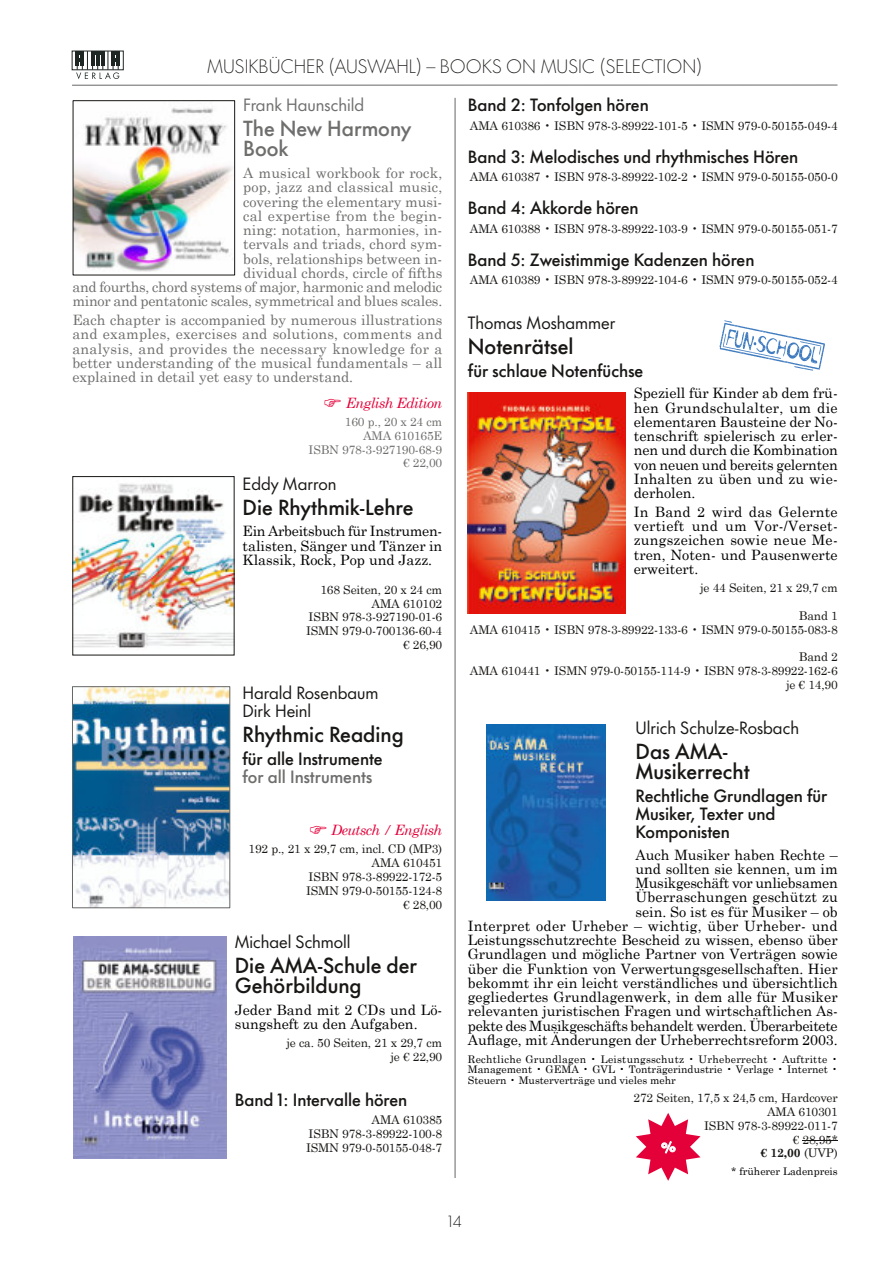
<style>
.page{position:relative;width:893px;height:1263px;background:#fff}
.page>*{position:absolute;margin:0;border:0;box-sizing:border-box;transform-origin:0 0}
.t1{font:500 20.25px/20.2px "Futura Now Headline";color:#181715}
.t2{font:500 20.25px/20.2px "Futura Now Headline";color:#6e6e6d}
.t3{font:300 18px "Futura Now Headline";color:#181715}
.t4{font:500 16.5px/18.1px "Futura Now Headline";color:#181715}
.t5{font:16.5px/18.1px "Futura Now Headline";color:#181715}
.t6{font:500 16.5px "Futura Now Headline";color:#6e6e6d}
.t7{font:16.5px "Futura Now Headline";color:#6e6e6d}
.t8{font:300 15px "Futura Now Headline";color:#000}
.t9{font:14.25px/14.2px "Century Schoolbook";color:#000;text-align:justify}
.t10{font:14.25px/14.2px "Century Schoolbook";color:#6e6e6d;text-align:right}
.t11{font:italic 14.25px "Century Schoolbook";letter-spacing:-.04em;color:#e40039}
.t12{font:12px/13.8px "Century Schoolbook";letter-spacing:-.015em;color:#181715;text-align:right}
.t13{font:12px/13.8px "Century Schoolbook";letter-spacing:-.015em;color:#6e6e6d;text-align:right}
.t14{font:10.5px/10.5px "Century Schoolbook";color:#000;text-align:justify}
.s1{font-weight:700}
</style>
<div class="page">
<hr style="left:72px;top:85px;width:765px;height:1px;background:#666">
<hr style="left:116px;top:51px;width:4px;height:15px;background:#1e2624">
<svg style="left:76px;top:51px;width:43px;height:28px"></svg>
<hr style="left:803px;top:1140px;width:35px;height:1px;background:#181715">
<svg style="left:719px;top:320px;width:106px;height:51px"></svg>
<img style="left:468px;top:392px;width:157px;height:222px">
<img style="left:487px;top:724px;width:119px;height:176px">
<img style="left:75px;top:107px;width:158px;height:165px">
<div style="left:73px;top:101px;width:162px;height:174px;border:1px solid #181715"></div>
<img style="left:74px;top:483px;width:159px;height:165px">
<div style="left:72px;top:476px;width:163px;height:179px;border:1px solid #181715"></div>
<img style="left:74px;top:688px;width:154px;height:218px">
<div style="left:72px;top:686px;width:158px;height:222px;border:1px solid #666"></div>
<img style="left:73px;top:936px;width:153px;height:222px">
<hr style="left:455px;top:98px;width:1px;height:1080px;background:#666">
<svg style="left:636px;top:1113px;width:64px;height:68px"></svg>
<p class="t3" style="left:207px;top:58px;width:496px">MUSIKBÜCHER (AUSWAHL) – BOOKS ON MUSIC (SELECTION)</p>
<p class="t4" style="left:468px;top:98px;width:182px">Band 2: Tonfolgen hören</p>
<p class="t12" style="left:470px;top:119px;width:369px">AMA 610386 • ISBN 978-3-89922-101-5 • ISMN 979-0-50155-049-4</p>
<p class="t4" style="left:468px;top:149px;width:332px">Band 3: Melodisches und rhythmisches Hören</p>
<p class="t12" style="left:470px;top:171px;width:369px">AMA 610387 • ISBN 978-3-89922-102-2 • ISMN 979-0-50155-050-0</p>
<p class="t4" style="left:468px;top:201px;width:172px">Band 4: Akkorde hören</p>
<p class="t12" style="left:470px;top:222px;width:369px">AMA 610388 • ISBN 978-3-89922-103-9 • ISMN 979-0-50155-051-7</p>
<p class="t4" style="left:468px;top:252px;width:288px">Band 5: Zweistimmige Kadenzen hören</p>
<p class="t12" style="left:470px;top:274px;width:369px">AMA 610389 • ISBN 978-3-89922-104-6 • ISMN 979-0-50155-052-4</p>
<p class="t5" style="left:468px;top:316px;width:149px">Thomas Moshammer</p>
<h1 class="t1" style="left:468px;top:338px;width:107px">Notenrätsel</h1>
<p class="t4" style="left:468px;top:363px;width:177px">für schlaue Notenfüchse</p>
<p class="t9" style="left:634px;top:387px;width:206px">Speziell für Kinder ab dem frü&shy;hen Grundschulalter, um die elementaren Bausteine der No&shy;tenschrift spielerisch zu erler&shy;nen und durch die Kombination von neuen und bereits gelernten Inhalten zu üben und zu wie&shy;derholen.</p>
<p class="t9" style="left:634px;top:506px;width:206px">In Band 2 wird das Gelernte vertieft und um Vor-/Verset&shy;zungszeichen sowie neue Me&shy;tren, Noten- und Pausenwerte erweitert.</p>
<p class="t12" style="left:700px;top:582px;width:139px">je 44 Seiten, 21 x 29,7 cm</p>
<p class="t12" style="left:470px;top:610px;width:369px">Band 1<br>AMA 610415 • ISBN 978-3-89922-133-6 • ISMN 979-0-50155-083-8</p>
<p class="t12" style="left:470px;top:651px;width:369px">Band 2<br>AMA 610441 • ISMN 979-0-50155-114-9 • ISBN 978-3-89922-162-6 je € 14,90</p>
<p class="t5" style="left:636px;top:720px;width:165px">Ulrich Schulze-Rosbach</p>
<h1 class="t1" style="left:636px;top:743px;width:116px">Das AMA-<br>Musikerrecht</h1>
<p class="t4" style="left:636px;top:788px;width:193px">Rechtliche Grundlagen für<br>Musiker, Texter und<br>Komponisten</p>
<p class="t9" style="left:468px;top:849px;width:371px;text-align:right">Auch Musiker haben Rechte –<br>und sollten sie kennen, um im<br>Musikgeschäft vor unliebsamen<br>Überraschungen geschützt zu<br>sein. So ist es für Musiker – ob<br>Interpret oder Urheber – wichtig, über Urheber- und Leistungsschutzrechte Bescheid zu wissen, ebenso über Grundlagen und mögliche Partner von Verträgen sowie über die Funktion von Verwertungsgesellschaften. Hier bekommt ihr ein leicht verständliches und übersichtlich gegliedertes Grundlagenwerk, in dem alle für Musiker relevanten juristischen Fragen und wirtschaftlichen As&shy;pekte des Musikgeschäfts behandelt werden. Überarbeitete Auflage, mit Änderungen der Urheberrechtsreform 2003.</p>
<p class="t14" style="left:468px;top:1055px;width:371px">Rechtliche Grundlagen • Leistungsschutz • Urheberrecht • Auftritte • Management • GEMA • GVL • Tonträgerindustrie • Verlage • Internet • Steuern • Musterverträge und vieles mehr</p>
<p class="t12" style="left:634px;top:1092px;width:206px">272 Seiten, 17,5 x 24,5 cm, Hardcover<br>AMA 610301<br>ISBN 978-3-89922-011-7<br>€ 28,95*<br><span class="s1">€ 12,00</span> (UVP)</p>
<p class="t14" style="left:731px;top:1167px;width:108px">* früherer Ladenpreis</p>
<p class="t7" style="left:243px;top:98px;width:123px">Frank Haunschild</p>
<h1 class="t2" style="left:243px;top:120px;width:170px">The New Harmony<br>Book</h1>
<p class="t10" style="left:72px;top:167px;width:371px">A musical workbook for rock,<br>pop, jazz and classical music,<br>covering the elementary musi-<br>cal expertise from the begin-<br>ning: notation, harmonies, in-<br>tervals and triads, chord sym-<br>bols, relationships between in-<br>dividual chords, circle of fifths<br>and fourths, chord systems of major, harmonic and melodic minor and pentatonic scales, symmetrical and blues scales.</p>
<p class="t10" style="left:72px;top:314px;width:371px;text-align:justify">Each chapter is accompanied by numerous illustrations and examples, exercises and solutions, comments and analysis, and provides the necessary knowledge for a better understanding of the musical fundamentals – all explained in detail yet easy to understand.</p>
<p class="t11" style="left:346px;top:397px;width:98px">English Edition</p>
<p class="t13" style="left:309px;top:416px;width:135px">160 p., 20 x 24 cm<br>AMA 610165E<br>ISBN 978-3-927190-68-9 € 22,00</p>
<p class="t5" style="left:243px;top:476px;width:95px">Eddy Marron</p>
<h1 class="t1" style="left:243px;top:499px;width:172px">Die Rhythmik-Lehre</h1>
<p class="t9" style="left:243px;top:525px;width:201px">Ein Arbeitsbuch für Instrumen&shy;talisten, Sänger und Tänzer in Klassik, Rock, Pop und Jazz.</p>
<p class="t12" style="left:306px;top:584px;width:138px">168 Seiten, 20 x 24 cm<br>AMA 610102<br>ISBN 978-3-927190-01-6<br>ISMN 979-0-700136-60-4 € 26,90</p>
<p class="t5" style="left:242px;top:685px;width:138px">Harald Rosenbaum<br>Dirk Heinl</p>
<h1 class="t1" style="left:242px;top:726px;width:163px">Rhythmic Reading</h1>
<p class="t4" style="left:242px;top:751px;width:142px">für alle Instrumente</p>
<p class="t6" style="left:242px;top:769px;width:131px">for all Instruments</p>
<p class="t11" style="left:331px;top:825px;width:113px">Deutsch / English</p>
<p class="t12" style="left:248px;top:843px;width:195px">192 p., 21 x 29,7 cm, incl. CD (MP3)<br>AMA 610451<br>ISBN 978-3-89922-172-5<br>ISMN 979-0-50155-124-8<br>€ 28,00</p>
<p class="t5" style="left:235px;top:934px;width:117px">Michael Schmoll</p>
<h1 class="t1" style="left:235px;top:957px;width:184px">Die AMA-Schule der<br>Gehörbildung</h1>
<p class="t9" style="left:235px;top:1003px;width:209px">Jeder Band mit 2 CDs und Lö&shy;sungsheft zu den Aufgaben.</p>
<p class="t12" style="left:287px;top:1037px;width:157px">je ca. 50 Seiten, 21 x 29,7 cm je € 22,90</p>
<p class="t4" style="left:235px;top:1092px;width:174px">Band 1: Intervalle hören</p>
<p class="t12" style="left:306px;top:1114px;width:138px;text-align:justify;text-indent:66px">AMA 610385<br>ISBN 978-3-89922-100-8<br>ISMN 979-0-50155-048-7</p>
<p class="t8" style="left:448px;top:1214px;width:15px">14</p>
</div>
